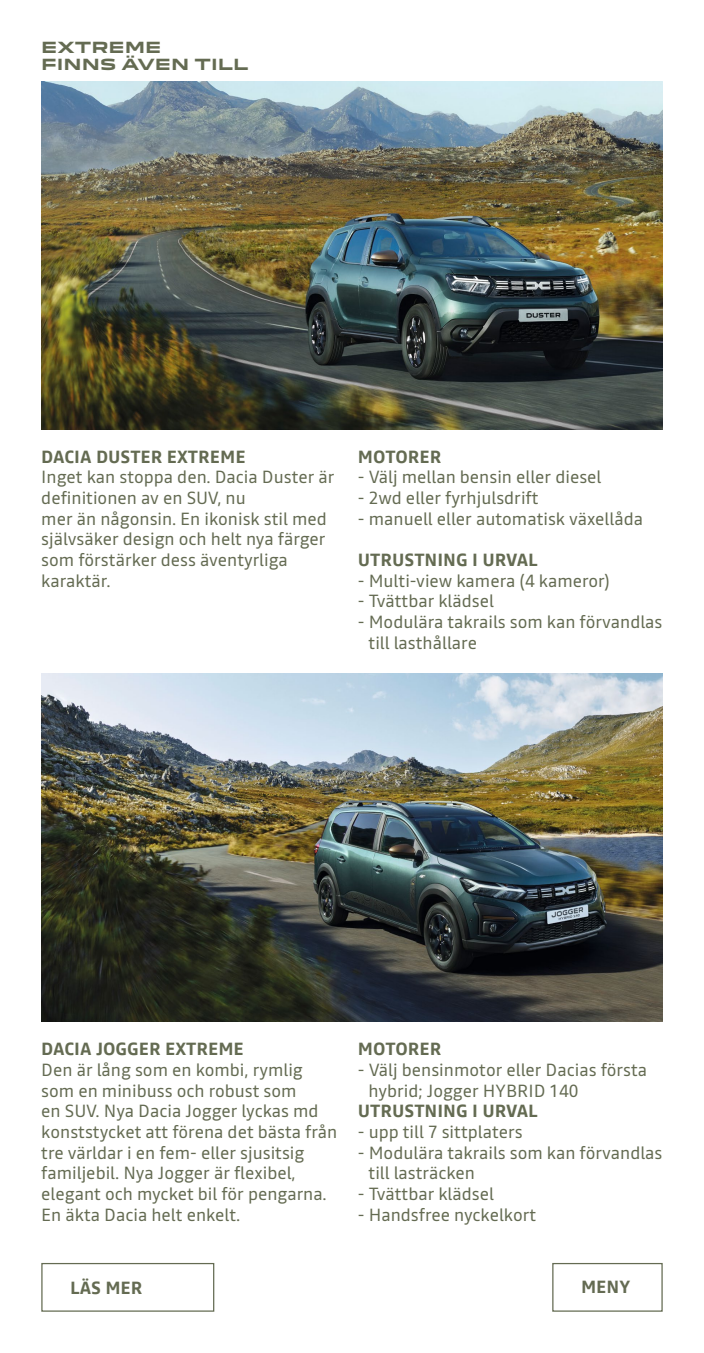
<style>
.page{position:relative;width:704px;height:1353px;background:#fff}
.page>*{position:absolute;margin:0;border:0;box-sizing:border-box;transform-origin:0 0}
.t1{font:17.5px/20.6px "Read";color:#646b52}
.t2{font:700 17.5px "Read";color:#646b52}
.t3{font:700 15px/17.5px "Dacia Block Extended";color:#646b52}
</style>
<div class="page">
<div style="left:41px;top:1262px;width:173px;height:49px;border:1px solid #646b52"></div>
<div style="left:552px;top:1262px;width:110px;height:49px;border:1px solid #646b52"></div>
<img style="left:41px;top:81px;width:621px;height:348px">
<img style="left:41px;top:673px;width:621px;height:348px">
<p class="t3" style="left:41px;top:39px;width:209px">EXTREME<br>FINNS ÄVEN TILL</p>
<p class="t2" style="left:41px;top:444px;width:206px">DACIA DUSTER EXTREME</p>
<p class="t1" style="left:41px;top:466px;width:294px">Inget kan stoppa den. Dacia Duster är definitionen av en SUV, nu<br>mer än någonsin. En ikonisk stil med självsäker design och helt nya färger som förstärker dess äventyrliga karaktär.</p>
<p class="t2" style="left:357px;top:444px;width:85px">MOTORER</p>
<p class="t1" style="left:357px;top:467px;width:245px">- Välj mellan bensin eller diesel</p>
<p class="t1" style="left:357px;top:487px;width:182px">- 2wd eller fyrhjulsdrift</p>
<p class="t1" style="left:357px;top:508px;width:286px">- manuell eller automatisk växellåda</p>
<p class="t2" style="left:357px;top:547px;width:181px">UTRUSTNING I URVAL</p>
<p class="t1" style="left:357px;top:570px;width:253px">- Multi-view kamera (4 kameror)</p>
<p class="t1" style="left:357px;top:590px;width:137px">- Tvättbar klädsel</p>
<p class="t1" style="left:368px;top:611px;width:295px;text-indent:-11px">- Modulära takrails som kan förvandlas till lasthållare</p>
<p class="t2" style="left:41px;top:1036px;width:204px">DACIA JOGGER EXTREME</p>
<p class="t1" style="left:41px;top:1059px;width:297px">Den är lång som en kombi, rymlig som en minibuss och robust som<br>en SUV. Nya Dacia Jogger lyckas md konststycket att förena det bästa från tre världar i en fem- eller sjusitsig familjebil. Nya Jogger är flexibel, elegant och mycket bil för pengarna.<br>En äkta Dacia helt enkelt.</p>
<p class="t2" style="left:357px;top:1036px;width:85px">MOTORER</p>
<p class="t1" style="left:368px;top:1059px;width:280px;text-indent:-11px">- Välj bensinmotor eller Dacias första hybrid; Jogger HYBRID 140</p>
<p class="t2" style="left:357px;top:1098px;width:181px">UTRUSTNING I URVAL</p>
<p class="t1" style="left:357px;top:1121px;width:166px">- upp till 7 sittplaters</p>
<p class="t1" style="left:368px;top:1141px;width:295px;text-indent:-11px">- Modulära takrails som kan förvandlas till lasträcken</p>
<p class="t1" style="left:357px;top:1183px;width:137px">- Tvättbar klädsel</p>
<p class="t1" style="left:357px;top:1203px;width:180px">- Handsfree nyckelkort</p>
<p class="t2" style="left:70px;top:1274px;width:74px">LÄS MER</p>
<p class="t2" style="left:580px;top:1274px;width:51px">MENY</p>
</div>
